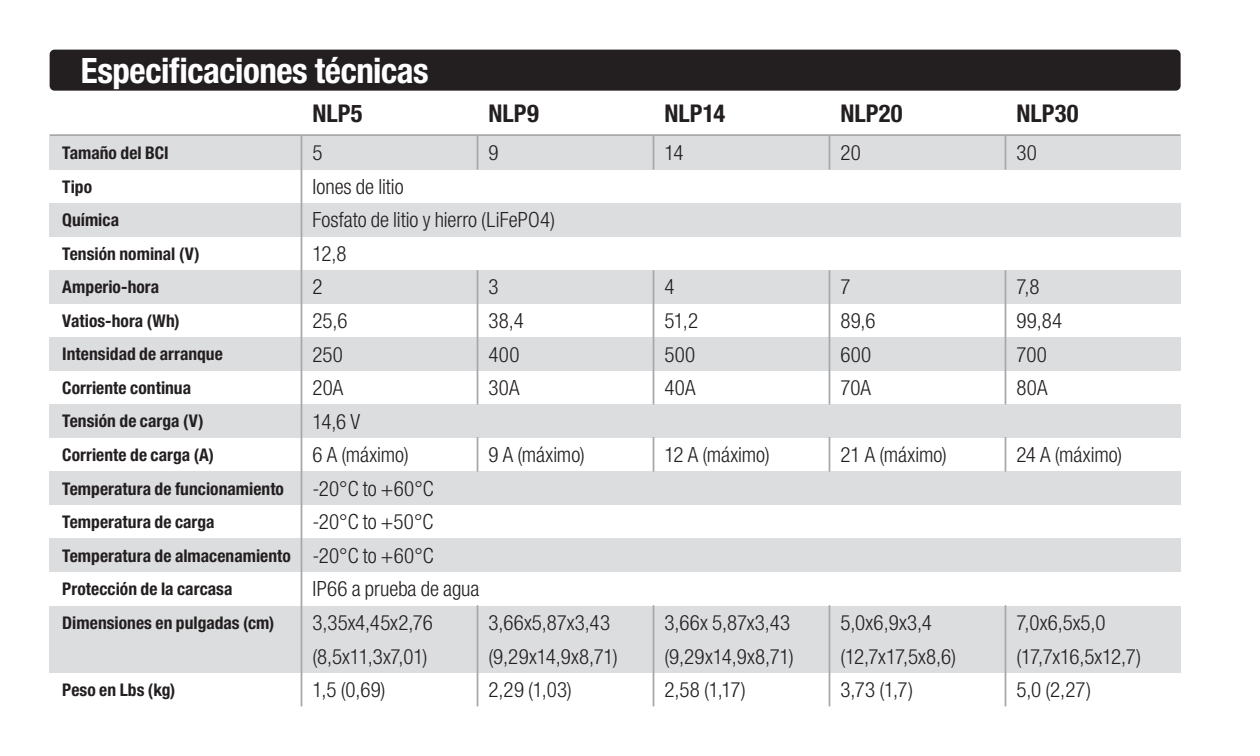
<style>
.page{position:relative;width:1260px;height:756px;background:#fff}
.page>*{position:absolute;margin:0;border:0;box-sizing:border-box;transform-origin:0 0}
.t1{font:700 condensed 35px "Helvetica Neue LTW1 G";letter-spacing:-.015em;color:#fff}
.t2{font:700 condensed 24.5px "Helvetica Neue LTW1 G";letter-spacing:.005em;color:#231f20}
.t3{font:300 condensed 21px "Helvetica Neue LTW1 G";color:#231f20}
.t4{font:700 condensed 17.5px "Helvetica Neue LTW1 G";letter-spacing:.005em;color:#231f20}
</style>
<div class="page">
<div style="left:50px;top:50px;width:1131px;height:41px;background:#231f20;border-radius:5px"></div>
<div style="left:50px;top:136px;width:1131px;height:34px;background:#dcdddf"></div>
<div style="left:50px;top:270px;width:1131px;height:34px;background:#dcdddf"></div>
<div style="left:50px;top:404px;width:1131px;height:34px;background:#dcdddf"></div>
<div style="left:50px;top:539px;width:1131px;height:33px;background:#dcdddf"></div>
<div style="left:50px;top:203px;width:1131px;height:34px;background:#dcdddf"></div>
<div style="left:50px;top:337px;width:1131px;height:34px;background:#dcdddf"></div>
<div style="left:50px;top:472px;width:1131px;height:33px;background:#dcdddf"></div>
<div style="left:50px;top:606px;width:1131px;height:33px;background:#dcdddf"></div>
<div style="left:50px;top:639px;width:1131px;height:34px;background:#dcdddf"></div>
<hr style="left:301px;top:135px;width:1px;height:571px;background:#a6a8ab">
<hr style="left:50px;top:134px;width:1131px;height:2px;background:#a6a8ab">
<hr style="left:477px;top:135px;width:1px;height:35px;background:#a6a8ab">
<hr style="left:477px;top:270px;width:1px;height:134px;background:#a6a8ab">
<hr style="left:477px;top:437px;width:1px;height:35px;background:#a6a8ab">
<hr style="left:477px;top:605px;width:1px;height:101px;background:#a6a8ab">
<hr style="left:653px;top:135px;width:1px;height:35px;background:#a6a8ab">
<hr style="left:653px;top:270px;width:1px;height:134px;background:#a6a8ab">
<hr style="left:653px;top:437px;width:1px;height:35px;background:#a6a8ab">
<hr style="left:653px;top:605px;width:1px;height:101px;background:#a6a8ab">
<hr style="left:829px;top:135px;width:1px;height:35px;background:#a6a8ab">
<hr style="left:829px;top:270px;width:1px;height:134px;background:#a6a8ab">
<hr style="left:829px;top:437px;width:1px;height:35px;background:#a6a8ab">
<hr style="left:829px;top:605px;width:1px;height:101px;background:#a6a8ab">
<hr style="left:1005px;top:135px;width:1px;height:35px;background:#a6a8ab">
<hr style="left:1005px;top:270px;width:1px;height:134px;background:#a6a8ab">
<hr style="left:1005px;top:437px;width:1px;height:35px;background:#a6a8ab">
<hr style="left:1005px;top:605px;width:1px;height:101px;background:#a6a8ab">
<p class="t1" style="left:81px;top:49px;width:350px">Especificaciones técnicas</p>
<p class="t2" style="left:312px;top:99px;width:52px">NLP5</p>
<p class="t2" style="left:488px;top:99px;width:52px">NLP9</p>
<p class="t2" style="left:664px;top:99px;width:62px">NLP14</p>
<p class="t2" style="left:840px;top:99px;width:64px">NLP20</p>
<p class="t2" style="left:1016px;top:99px;width:64px">NLP30</p>
<p class="t4" style="left:62px;top:142px;width:108px">Tamaño del BCI</p>
<p class="t3" style="left:312px;top:141px;width:12px">5</p>
<p class="t3" style="left:312px;top:174px;width:93px">Iones de litio</p>
<p class="t3" style="left:312px;top:208px;width:244px">Fosfato de litio y hierro (LiFePO4)</p>
<p class="t3" style="left:312px;top:241px;width:36px">12,8</p>
<p class="t3" style="left:312px;top:275px;width:12px">2</p>
<p class="t3" style="left:312px;top:308px;width:37px">25,6</p>
<p class="t3" style="left:312px;top:342px;width:32px">250</p>
<p class="t3" style="left:312px;top:375px;width:33px">20A</p>
<p class="t3" style="left:312px;top:409px;width:49px">14,6 V</p>
<p class="t3" style="left:312px;top:443px;width:98px">6 A (máximo)</p>
<p class="t3" style="left:312px;top:476px;width:123px">-20°C to +60°C</p>
<p class="t3" style="left:312px;top:510px;width:122px">-20°C to +50°C</p>
<p class="t3" style="left:312px;top:543px;width:123px">-20°C to +60°C</p>
<p class="t3" style="left:312px;top:577px;width:168px">IP66 a prueba de agua</p>
<p class="t3" style="left:312px;top:610px;width:122px">3,35x4,45x2,76</p>
<p class="t3" style="left:312px;top:644px;width:117px">(8,5x11,3x7,01)</p>
<p class="t3" style="left:312px;top:677px;width:75px">1,5 (0,69)</p>
<p class="t3" style="left:488px;top:141px;width:12px">9</p>
<p class="t3" style="left:664px;top:141px;width:21px">14</p>
<p class="t3" style="left:840px;top:141px;width:22px">20</p>
<p class="t3" style="left:1016px;top:141px;width:22px">30</p>
<p class="t4" style="left:62px;top:176px;width:31px">Tipo</p>
<p class="t4" style="left:62px;top:209px;width:58px">Química</p>
<p class="t4" style="left:62px;top:243px;width:139px">Tensión nominal (V)</p>
<p class="t4" style="left:62px;top:277px;width:99px">Amperio-hora</p>
<p class="t4" style="left:62px;top:310px;width:119px">Vatios-hora (Wh)</p>
<p class="t4" style="left:62px;top:344px;width:162px">Intensidad de arranque</p>
<p class="t4" style="left:62px;top:377px;width:130px">Corriente continua</p>
<p class="t4" style="left:62px;top:411px;width:143px">Tensión de carga (V)</p>
<p class="t4" style="left:62px;top:444px;width:153px">Corriente de carga (A)</p>
<p class="t4" style="left:62px;top:478px;width:223px">Temperatura de funcionamiento</p>
<p class="t4" style="left:62px;top:511px;width:154px">Temperatura de carga</p>
<p class="t4" style="left:62px;top:545px;width:230px">Temperatura de almacenamiento</p>
<p class="t4" style="left:62px;top:579px;width:172px">Protección de la carcasa</p>
<p class="t4" style="left:62px;top:612px;width:214px">Dimensiones en pulgadas (cm)</p>
<p class="t3" style="left:488px;top:275px;width:12px">3</p>
<p class="t3" style="left:488px;top:308px;width:37px">38,4</p>
<p class="t3" style="left:488px;top:342px;width:33px">400</p>
<p class="t3" style="left:488px;top:375px;width:33px">30A</p>
<p class="t3" style="left:664px;top:275px;width:12px">4</p>
<p class="t3" style="left:664px;top:308px;width:35px">51,2</p>
<p class="t3" style="left:664px;top:342px;width:32px">500</p>
<p class="t3" style="left:664px;top:375px;width:33px">40A</p>
<p class="t3" style="left:1016px;top:275px;width:25px">7,8</p>
<p class="t3" style="left:1016px;top:308px;width:47px">99,84</p>
<p class="t3" style="left:1016px;top:342px;width:32px">700</p>
<p class="t3" style="left:1016px;top:375px;width:33px">80A</p>
<p class="t3" style="left:840px;top:275px;width:12px">7</p>
<p class="t3" style="left:840px;top:308px;width:37px">89,6</p>
<p class="t3" style="left:840px;top:342px;width:32px">600</p>
<p class="t3" style="left:840px;top:375px;width:32px">70A</p>
<p class="t3" style="left:488px;top:443px;width:98px">9 A (máximo)</p>
<p class="t3" style="left:664px;top:443px;width:107px">12 A (máximo)</p>
<p class="t3" style="left:840px;top:443px;width:108px">21 A (máximo)</p>
<p class="t3" style="left:1016px;top:443px;width:107px">24 A (máximo)</p>
<p class="t3" style="left:488px;top:610px;width:123px">3,66x5,87x3,43</p>
<p class="t3" style="left:488px;top:644px;width:131px">(9,29x14,9x8,71)</p>
<p class="t3" style="left:488px;top:677px;width:85px">2,29 (1,03)</p>
<p class="t3" style="left:664px;top:610px;width:127px">3,66x 5,87x3,43</p>
<p class="t3" style="left:664px;top:644px;width:131px">(9,29x14,9x8,71)</p>
<p class="t3" style="left:664px;top:677px;width:83px">2,58 (1,17)</p>
<p class="t3" style="left:840px;top:610px;width:93px">5,0x6,9x3,4</p>
<p class="t3" style="left:840px;top:644px;width:117px">(12,7x17,5x8,6)</p>
<p class="t3" style="left:840px;top:677px;width:74px">3,73 (1,7)</p>
<p class="t3" style="left:1016px;top:610px;width:91px">7,0x6,5x5,0</p>
<p class="t3" style="left:1016px;top:644px;width:126px">(17,7x16,5x12,7)</p>
<p class="t3" style="left:1016px;top:677px;width:76px">5,0 (2,27)</p>
<p class="t4" style="left:62px;top:679px;width:115px">Peso en Lbs (kg)</p>
</div>
